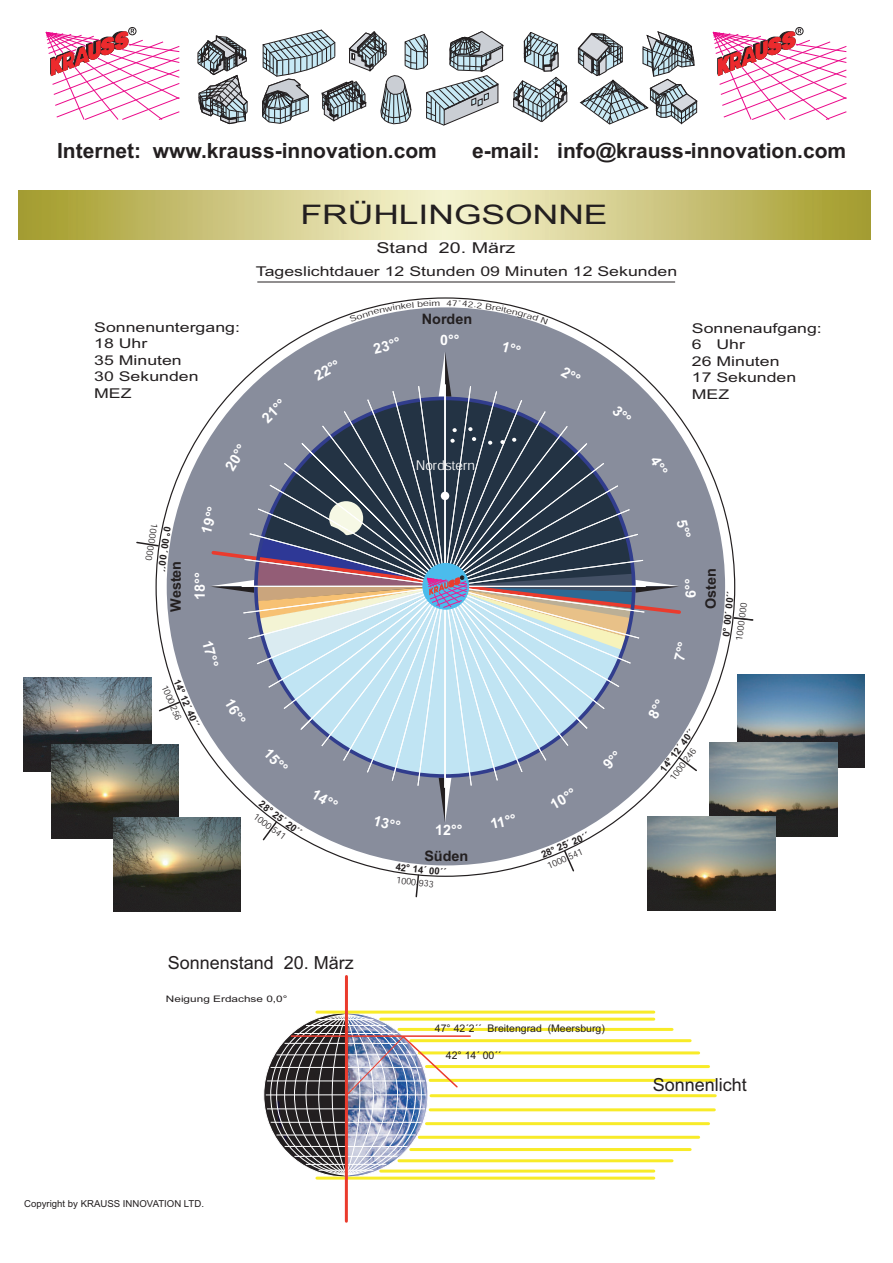
<style>
.page{position:relative;width:893px;height:1263px;background:#fff}
.page>*{position:absolute;margin:0;border:0;box-sizing:border-box;transform-origin:0 0}
.t1{font:27px "Arial";color:#231f20;scale:1.31 1}
.t2{font:700 21px "Arial";color:#231f20}
.t3{font:18px "Arial";color:#231f20}
.t4{font:15px "Arial";color:#231f20;scale:1.31 1}
.t5{font:700 14.4px "Arial";color:#231f20}
.t6{font:700 14.25px "Arial";color:#fff}
.t7{font:13.5px/16.5px "Arial";color:#231f20;scale:1.31 1}
.t8{font:13.5px "Helvetica";color:#fff}
.t9{font:10.5px "Arial";color:#231f20}
.t10{font:700 9.6px "Arial";color:#231f20}
.t11{font:9.6px "Arial";color:#231f20}
.t12{font:9px "Helvetica";color:#231f20}
.t13{font:9px "Arial";color:#231f20;scale:1.31 1}
.t14{font:7.95px "Helvetica";color:#231f20;scale:1.31 1}
</style>
<div class="page">
<svg style="left:263px;top:1010px;width:202px;height:203px"></svg>
<div style="left:18px;top:190px;width:428px;height:50px;background:linear-gradient(to right,#a39a2b,#f8f4d4)"></div>
<div style="left:442px;top:190px;width:428px;height:50px;background:linear-gradient(to right,#f8f5d5,#a49b2c)"></div>
<svg style="left:156px;top:298px;width:578px;height:578px"></svg>
<div style="left:168px;top:309px;width:555px;height:555px;background:#888d9c;border-radius:50%"></div>
<hr style="left:381px;top:1018px;width:272px;height:3px;background:#f8eb28">
<hr style="left:317px;top:1011px;width:336px;height:3px;background:#f8eb28">
<hr style="left:399px;top:1028px;width:273px;height:3px;background:#f8eb28">
<hr style="left:411px;top:1039px;width:279px;height:3px;background:#f8eb28">
<hr style="left:419px;top:1051px;width:279px;height:3px;background:#f8eb28">
<hr style="left:426px;top:1065px;width:282px;height:3px;background:#f8eb28">
<hr style="left:430px;top:1079px;width:284px;height:3px;background:#f8eb28">
<hr style="left:431px;top:1094px;width:284px;height:3px;background:#f8eb28">
<hr style="left:381px;top:1170px;width:272px;height:3px;background:#f8eb28">
<hr style="left:317px;top:1177px;width:336px;height:3px;background:#f8eb28">
<hr style="left:399px;top:1159px;width:273px;height:3px;background:#f8eb28">
<hr style="left:411px;top:1148px;width:279px;height:3px;background:#f8eb28">
<hr style="left:419px;top:1136px;width:279px;height:3px;background:#f8eb28">
<hr style="left:426px;top:1122px;width:282px;height:3px;background:#f8eb28">
<hr style="left:430px;top:1108px;width:284px;height:3px;background:#f8eb28">
<hr style="left:267px;top:1108px;width:158px;height:1px;background:#fff">
<hr style="left:267px;top:1081px;width:158px;height:1px;background:#fff">
<hr style="left:266px;top:1094px;width:80px;height:1px;background:#fff">
<svg style="left:45px;top:27px;width:135px;height:93px"></svg>
<svg style="left:712px;top:27px;width:135px;height:93px"></svg>
<svg style="left:513px;top:32px;width:54px;height:91px"></svg>
<svg style="left:197px;top:35px;width:51px;height:89px"></svg>
<svg style="left:577px;top:31px;width:120px;height:94px"></svg>
<svg style="left:262px;top:29px;width:242px;height:97px"></svg>
<hr style="left:257px;top:282px;width:418px;height:1px;background:#231f20">
<svg style="left:562px;top:849px;width:13px;height:23px"></svg>
<svg style="left:414px;top:874px;width:6px;height:24px"></svg>
<svg style="left:158px;top:700px;width:23px;height:12px"></svg>
<svg style="left:136px;top:541px;width:24px;height:6px"></svg>
<svg style="left:732px;top:616px;width:22px;height:6px"></svg>
<hr style="left:291px;top:1035px;width:179px;height:2px;background:#ea3b2d">
<hr style="left:345px;top:977px;width:3px;height:244px;background:#ea3b2d">
<svg style="left:270px;top:1014px;width:189px;height:162px"></svg>
<img style="left:24px;top:678px;width:127px;height:93px">
<img style="left:51px;top:745px;width:128px;height:93px">
<img style="left:113px;top:818px;width:128px;height:93px">
<img style="left:737px;top:674px;width:127px;height:94px">
<img style="left:709px;top:743px;width:128px;height:94px">
<img style="left:647px;top:816px;width:128px;height:94px">
<svg style="left:209px;top:341px;width:489px;height:501px"></svg>
<svg style="left:349px;top:300px;width:90px;height:22px"></svg>
<svg style="left:446px;top:300px;width:50px;height:10px"></svg>
<svg style="left:512px;top:310px;width:36px;height:15px"></svg>
<h2 class="t2" style="left:57px;top:143px;width:381px">Internet: www.krauss-innovation.com</h2>
<h2 class="t2" style="left:472px;top:143px;width:376px">e-mail: info@krauss-innovation.com</h2>
<p class="t7" style="left:94px;top:319px;width:113px">Sonnenuntergang:<br>18 Uhr<br>35 Minuten<br>30 Sekunden<br>MEZ</p>
<p class="t6" style="left:224px;top:466px;width:29px;rotate:-59deg">20°°</p>
<h1 class="t1" style="left:300px;top:201px;width:236px">FRÜHLINGSONNE</h1>
<p class="t4" style="left:376px;top:240px;width:107px">Stand 20. März</p>
<p class="t7" style="left:256px;top:263px;width:323px">Tageslichtdauer 12 Stunden 09 Minuten 12 Sekunden</p>
<p class="t6" style="left:260px;top:416px;width:29px;rotate:-45deg">21°°</p>
<p class="t6" style="left:313px;top:372px;width:29px;rotate:-29deg">22°°</p>
<p class="t6" style="left:372px;top:344px;width:29px;rotate:-14deg">23°°</p>
<p class="t5" style="left:422px;top:313px;width:52px">Norden</p>
<p class="t6" style="left:440px;top:334px;width:21px">0°°</p>
<p class="t14" style="left:496px;top:305px;width:14px;rotate:12deg">eite</p>
<p class="t8" style="left:415px;top:460px;width:61px">Nordstern</p>
<p class="t7" style="left:691px;top:320px;width:101px">Sonnenaufgang:<br>6 Uhr<br>26 Minuten<br>17 Sekunden<br>MEZ</p>
<p class="t6" style="left:201px;top:532px;width:29px;rotate:-74deg">19°°</p>
<p class="t12" style="left:158px;top:524px;width:39px;rotate:99deg">1000.000</p>
<p class="t10" style="left:171px;top:527px;width:47px;rotate:98deg">0° 00´ 00´´</p>
<p class="t5" style="left:170px;top:612px;width:52px;rotate:-90deg">Westen</p>
<p class="t5" style="left:705px;top:609px;width:42px;rotate:-90deg">Osten</p>
<p class="t6" style="left:194px;top:599px;width:29px;rotate:-89deg">18°°</p>
<p class="t10" style="left:722px;top:636px;width:47px;rotate:-84deg">0° 00´ 00´´</p>
<p class="t12" style="left:735px;top:640px;width:39px;rotate:-82deg">1000.000</p>
<p class="t6" style="left:212px;top:639px;width:29px;rotate:75deg">17°°</p>
<p class="t10" style="left:180px;top:678px;width:52px;rotate:67deg">14° 12´ 40´´</p>
<p class="t12" style="left:167px;top:684px;width:39px;rotate:67deg">1000.256</p>
<p class="t6" style="left:233px;top:697px;width:29px;rotate:61deg">16°°</p>
<p class="t6" style="left:270px;top:747px;width:29px;rotate:46deg">15°°</p>
<p class="t10" style="left:262px;top:800px;width:52px;rotate:37deg">28° 25´ 20´´</p>
<p class="t12" style="left:256px;top:813px;width:39px;rotate:36deg">1000.541</p>
<p class="t6" style="left:316px;top:788px;width:29px;rotate:31deg">14°°</p>
<p class="t6" style="left:375px;top:815px;width:29px;rotate:15deg">13°°</p>
<p class="t6" style="left:489px;top:819px;width:28px;rotate:-13deg">11°°</p>
<p class="t6" style="left:435px;top:825px;width:29px">12°°</p>
<p class="t5" style="left:424px;top:850px;width:46px">Süden</p>
<p class="t10" style="left:396px;top:863px;width:52px;rotate:6deg">42° 14´ 00´´</p>
<p class="t12" style="left:397px;top:877px;width:39px;rotate:6deg">1000.933</p>
<p class="t6" style="left:548px;top:801px;width:29px;rotate:-29deg">10°°</p>
<p class="t10" style="left:540px;top:852px;width:52px;rotate:-23deg">28° 25´ 20´´</p>
<p class="t12" style="left:546px;top:863px;width:39px;rotate:-23deg">1000.541</p>
<h3 class="t3" style="left:168px;top:954px;width:188px">Sonnenstand 20. März</h3>
<p class="t13" style="left:166px;top:994px;width:94px">Neigung Erdachse 0,0°</p>
<p class="t9" style="left:435px;top:1023px;width:171px">47° 42´2´´ Breitengrad (Meersburg)</p>
<p class="t9" style="left:446px;top:1050px;width:57px">42° 14´ 00´´</p>
<p class="t11" style="left:24px;top:1199px;width:181px">Copyright by KRAUSS INNOVATION LTD.</p>
<p class="t10" style="left:659px;top:768px;width:52px;rotate:-53deg">14° 12´ 40´´</p>
<p class="t12" style="left:669px;top:777px;width:39px;rotate:-53deg">1000.246</p>
<h3 class="t3" style="left:652px;top:1076px;width:96px">Sonnenlicht</h3>
</div>
